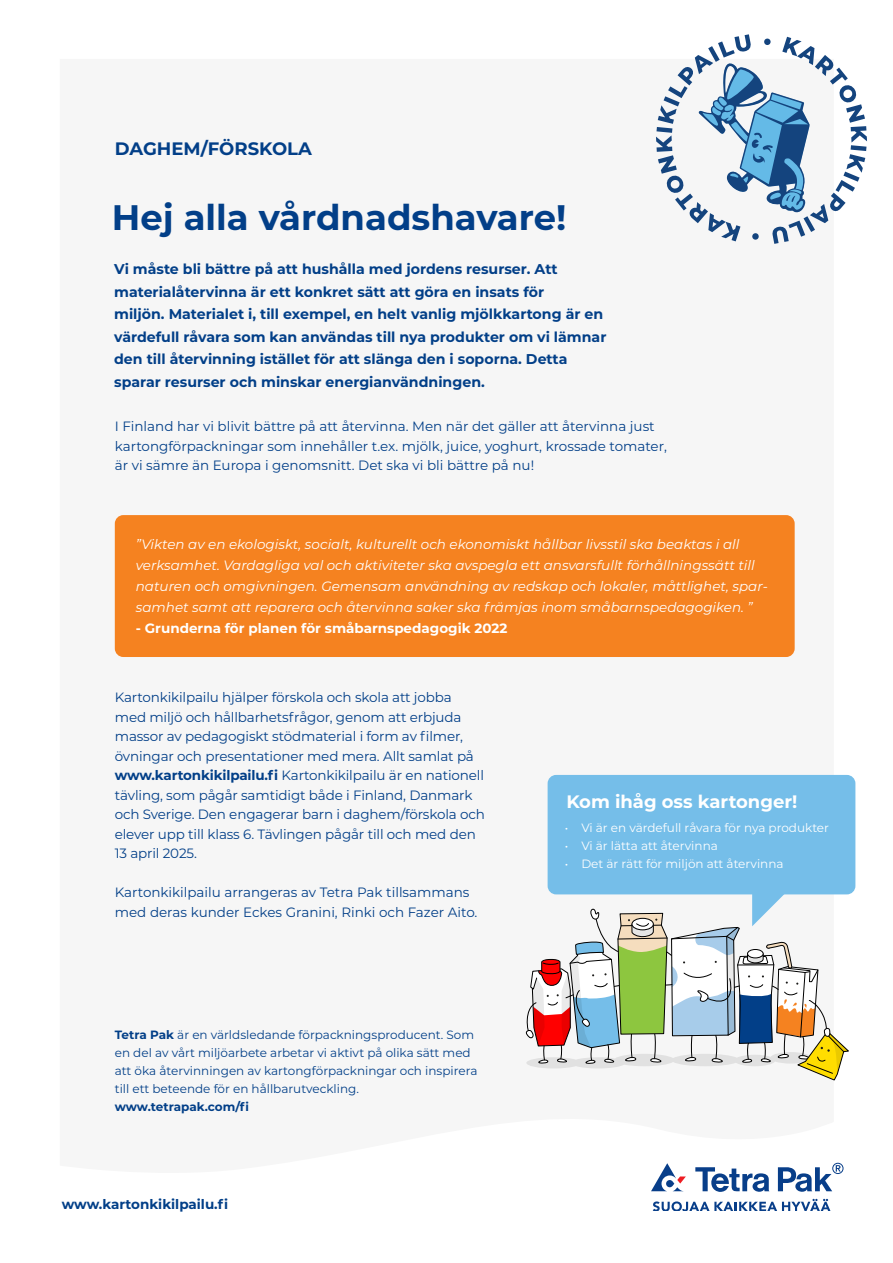
<style>
.page{position:relative;width:893px;height:1263px;background:#fff}
.page>*{position:absolute;margin:0;border:0;box-sizing:border-box;transform-origin:0 0}
.t1{font:700 35.4px "Montserrat";color:#023f88}
.t2{font:700 18px "Montserrat";color:#fff}
.t3{font:700 18px "Montserrat";color:#023f88}
.t4{font:700 14.1px/22.5px "Montserrat";color:#023f88}
.t5{font:13.5px/19.5px "Montserrat";letter-spacing:-.01em;color:#023f88}
.t6{font:italic 13.5px/21px "Montserrat";color:#fff}
.t7{font:700 13.5px "Montserrat";color:#fff}
.t8{font:700 13.5px "Montserrat";color:#023f88}
.t9{font:12px/18px "Montserrat";color:#023f88}
.t10{font:12px "Montserrat";color:#fff}
.s1{font-weight:700}
</style>
<div class="page">
<svg style="left:778px;top:1163px;width:65px;height:29px"></svg>
<svg style="left:695px;top:1167px;width:74px;height:25px"></svg>
<svg style="left:651px;top:1163px;width:35px;height:28px"></svg>
<svg style="left:653px;top:1199px;width:178px;height:12px"></svg>
<div style="left:548px;top:775px;width:307px;height:119px;background:#75bee9;border-radius:9px"></div>
<svg style="left:525px;top:884px;width:324px;height:197px"></svg>
<div style="left:115px;top:515px;width:680px;height:142px;background:#f58220;border-radius:9px"></div>
<svg style="left:656px;top:34px;width:211px;height:210px"></svg>
<p class="t3" style="left:115px;top:135px;width:199px">DAGHEM/FÖRSKOLA</p>
<p class="t1" style="left:112px;top:192px;width:456px">Hej alla vårdnadshavare!</p>
<p class="t4" style="left:114px;top:257px;width:445px">Vi måste bli bättre på att hushålla med jordens resurser. Att</p>
<p class="t4" style="left:114px;top:280px;width:431px">materialåtervinna är ett konkret sätt att göra en insats för</p>
<p class="t4" style="left:114px;top:302px;width:494px">miljön. Materialet i, till exempel, en helt vanlig mjölkkartong är en värdefull råvara som kan användas till nya produkter om vi lämnar den till återvinning istället för att slänga den i soporna. Detta sparar resurser och minskar energianvändningen.</p>
<p class="t5" style="left:115px;top:416px;width:541px">I Finland har vi blivit bättre på att återvinna. Men när det gäller att återvinna just</p>
<p class="t5" style="left:115px;top:436px;width:554px">kartongförpackningar som innehåller t.ex. mjölk, juice, yoghurt, krossade tomater, är vi sämre än Europa i genomsnitt. Det ska vi bli bättre på nu!</p>
<p class="t6" style="left:136px;top:533px;width:633px">”Vikten av en ekologiskt, socialt, kulturellt och ekonomiskt hållbar livsstil ska beaktas i all verksamhet. Vardagliga val och aktiviteter ska avspegla ett ansvarsfullt förhållningssätt till naturen och omgivningen. Gemensam användning av redskap och lokaler, måttlighet, spar&shy;samhet samt att reparera och återvinna saker ska främjas inom småbarnspedagogiken. ”</p>
<p class="t7" style="left:136px;top:618px;width:373px">- Grunderna för planen för småbarnspedagogik 2022</p>
<p class="t5" style="left:115px;top:687px;width:372px">Kartonkikilpailu hjälper förskola och skola att jobba med miljö och hållbarhetsfrågor, genom att erbjuda massor av pedagogiskt stödmaterial i form av filmer, övningar och presentationer med mera. Allt samlat på <span class="s1">www.kartonkikilpailu.fi</span> Kartonkikilpailu är en nationell tävling, som pågår samtidigt både i Finland, Danmark och Sverige. Den engagerar barn i daghem/förskola och elever upp till klass 6. Tävlingen pågår till och med den 13 april 2025.</p>
<p class="t5" style="left:115px;top:882px;width:364px">Kartonkikilpailu arrangeras av Tetra Pak tillsammans med deras kunder Eckes Granini, Rinki och Fazer Aito.</p>
<p class="t9" style="left:115px;top:1025px;width:364px"><span class="s1">Tetra Pak</span> är en världsledande förpackningsproducent. Som en del av vårt miljöarbete arbetar vi aktivt på olika sätt med att öka återvinningen av kartongförpackningar och inspirera till ett beteende för en hållbarutveckling. <span class="s1">www.tetrapak.com/fi</span></p>
<p class="t8" style="left:62px;top:1195px;width:168px">www.kartonkikilpailu.fi</p>
<p class="t2" style="left:566px;top:789px;width:233px">Kom ihåg oss kartonger!</p>
<p class="t10" style="left:565px;top:820px;width:266px">• Vi är en värdefull råvara för nya produkter</p>
<p class="t10" style="left:565px;top:838px;width:154px">• Vi är lätta att återvinna</p>
<p class="t10" style="left:565px;top:856px;width:220px">• Det är rätt för miljön att återvinna</p>
</div>
